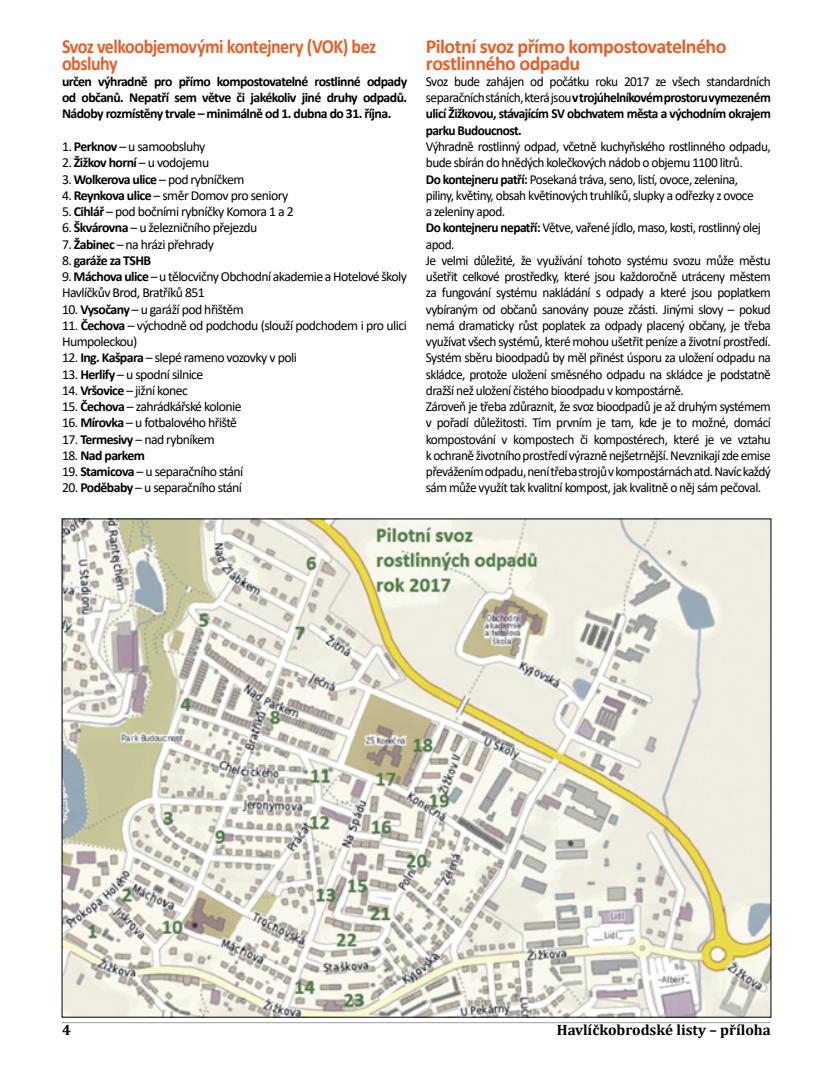
<style>
.page{position:relative;width:833px;height:1081px;background:#fff}
.page>*{position:absolute;margin:0;border:0;box-sizing:border-box;transform-origin:0 0}
.t1{font:700 20px/16.2px "Calibri";letter-spacing:-.03em;color:#e95e28}
.t2{font:700 20px/16.2px "Calibri";letter-spacing:-.03em;color:#e95e28;scale:.9 1}
.t3{font:700 15px "Cambria";color:#000}
.t4{font:13.75px/16.2px "Calibri";letter-spacing:-.04em;color:#000}
.t5{font:700 13.75px/16.2px "Calibri";letter-spacing:-.04em;color:#000;text-align:justify}
.s1{font-weight:700}
.s2{font-weight:400}
</style>
<div class="page">
<hr style="left:62px;top:1022px;width:709px;height:1px;background:#9c9d9f">
<img style="left:64px;top:521px;width:705px;height:494px">
<h1 class="t2" style="left:62px;top:38px;width:351px">Svoz velkoobjemovými kontejnery (VOK) bez obsluhy</h1>
<p class="t5" style="left:62px;top:73px;width:347px">určen výhradně pro přímo kompostovatelné rostlinné odpady od občanů. Nepatří sem větve či jakékoliv jiné druhy odpadů.<br>Nádoby rozmístěny trvale – minimálně od 1. dubna do 31. října.</p>
<p class="t4" style="left:62px;top:138px;width:145px">1. <span class="s1">Perknov</span> – u samoobsluhy</p>
<p class="t4" style="left:62px;top:154px;width:149px">2. <span class="s1">Žižkov horní</span> – u vodojemu</p>
<p class="t4" style="left:62px;top:170px;width:184px">3. <span class="s1">Wolkerova ulice</span> – pod rybníčkem</p>
<p class="t4" style="left:62px;top:187px;width:228px">4. <span class="s1">Reynkova ulice</span> – směr Domov pro seniory</p>
<p class="t4" style="left:62px;top:203px;width:233px">5. <span class="s1">Cihlář</span> – pod bočními rybníčky Komora 1 a 2</p>
<p class="t4" style="left:62px;top:219px;width:197px">6. <span class="s1">Škvárovna</span> – u železničního přejezdu</p>
<p class="t4" style="left:62px;top:235px;width:154px">7. <span class="s1">Žabinec</span> – na hrázi přehrady</p>
<p class="t5" style="left:62px;top:252px;width:91px"><span class="s2">8.</span> garáže za TSHB</p>
<p class="t4" style="left:62px;top:268px;width:346px">9. <span class="s1">Máchova ulice</span> – u tělocvičny Obchodní akademie a Hotelové školy<br>Havlíčkův Brod, Bratříků 851</p>
<p class="t4" style="left:62px;top:300px;width:183px">10. <span class="s1">Vysočany</span> – u garáží pod hřištěm</p>
<p class="t4" style="left:62px;top:317px;width:346px">11. <span class="s1">Čechova</span> – východně od podchodu (slouží podchodem i pro ulici<br>Humpoleckou)</p>
<p class="t4" style="left:62px;top:349px;width:236px">12. <span class="s1">Ing. Kašpara</span> – slepé rameno vozovky v poli</p>
<p class="t4" style="left:62px;top:365px;width:143px">13. <span class="s1">Herlify</span> – u spodní silnice</p>
<p class="t4" style="left:62px;top:382px;width:127px">14. <span class="s1">Vršovice</span> – jižní konec</p>
<p class="t4" style="left:62px;top:398px;width:181px">15. <span class="s1">Čechova</span> – zahrádkářské kolonie</p>
<p class="t4" style="left:62px;top:414px;width:177px">16. <span class="s1">Mírovka</span> – u fotbalového hřiště</p>
<p class="t4" style="left:62px;top:430px;width:154px">17. <span class="s1">Termesivy</span> – nad rybníkem</p>
<p class="t5" style="left:62px;top:447px;width:85px"><span class="s2">18.</span> Nad parkem</p>
<p class="t4" style="left:62px;top:463px;width:183px">19. <span class="s1">Stamicova</span> – u separačního stání</p>
<p class="t4" style="left:62px;top:479px;width:182px">20. <span class="s1">Poděbaby</span> – u separačního stání</p>
<h1 class="t1" style="left:426px;top:38px;width:302px">Pilotní svoz přímo kompostovatelného rostlinného odpadu</h1>
<p class="t5" style="left:426px;top:73px;width:346px"><span class="s2">Svoz bude zahájen od počátku roku 2017 ze všech standardních separačních stáních, která jsou</span> vtrojúhelníkovém prostoru vymezeném ulicí Žižkovou, stávajícím SV obchvatem města a východním okrajem parku Budoucnost.</p>
<p class="t4" style="left:426px;top:138px;width:346px">Výhradně rostlinný odpad, včetně kuchyňského rostlinného odpadu, bude sbírán do hnědých kolečkových nádob o objemu 1100 litrů.<br><span class="s1">Do kontejneru patří:</span> Posekaná tráva, seno, listí, ovoce, zelenina,<br>piliny, květiny, obsah květinových truhlíků, slupky a odřezky z ovoce<br>a zeleniny apod.<br><span class="s1">Do kontejneru nepatří:</span> Větve, vařené jídlo, maso, kosti, rostlinný olej apod.<br>Je velmi důležité, že využívání tohoto systému svozu může městu ušetřit celkové prostředky, které jsou každoročně utráceny městem za fungování systému nakládání s odpady a které jsou poplatkem vybíraným od občanů sanovány pouze zčásti. Jinými slovy – pokud nemá dramaticky růst poplatek za odpady placený občany, je třeba využívat všech systémů, které mohou ušetřit peníze a životní prostředí.<br>Systém sběru bioodpadů by měl přinést úsporu za uložení odpadu na skládce, protože uložení směsného odpadu na skládce je podstatně dražší než uložení čistého bioodpadu v kompostárně.<br>Zároveň je třeba zdůraznit, že svoz bioodpadů je až druhým systémem v pořadí důležitosti. Tím prvním je tam, kde je to možné, domácí kompostování v kompostech či kompostérech, které je ve vztahu kochraně životního prostředí výrazně nejšetrnější. Nevznikají zde emise převážením odpadu, není třeba strojů vkompostárnách atd. Navíc každý sám může využít tak kvalitní kompost, jak kvalitně o něj sám pečoval.</p>
<p class="t3" style="left:62px;top:1019px;width:10px">4</p>
<p class="t3" style="left:557px;top:1019px;width:215px">Havlíčkobrodské listy – příloha</p>
</div>
